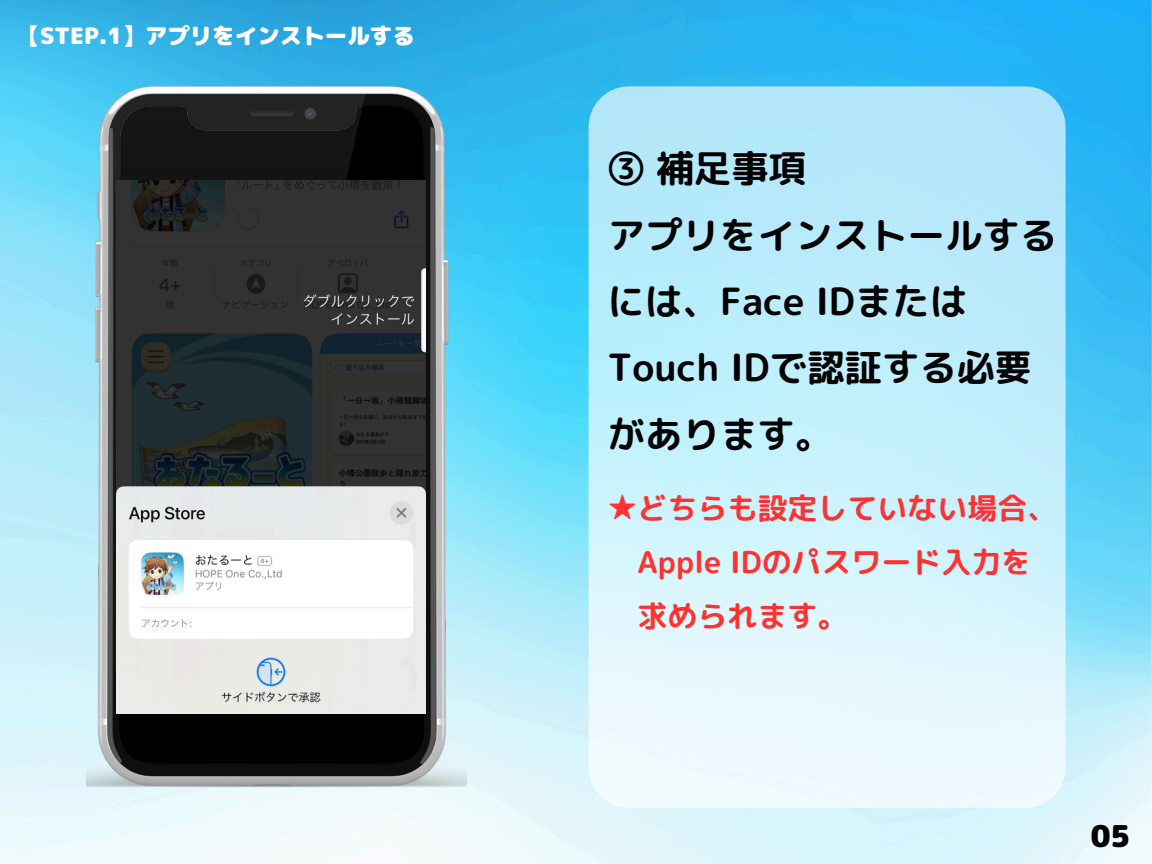
<style>
.page{position:relative;width:1152px;height:864px;background:#fff}
.page>*{position:absolute;margin:0;border:0;box-sizing:border-box;transform-origin:0 0}
.t1{font:37.5px/66.3px "rounded mplus 1 p bold";color:#000}
.t2{font:30px/54px "rounded mplus 1 p bold";color:#ff3131}
.t3{font:30px "rounded mplus 1 p black";color:#000}
.t4{font:22.5px "rounded mplus 1 p black";color:#fff}
</style>
<div class="page">
<img style="left:0;top:0;width:1152px;height:864px">
<svg style="left:589px;top:86px;width:477px;height:722px;background:#caf0fc"></svg>
<img style="left:86px;top:86px;width:381px;height:701px">
<img style="left:117px;top:181px;width:308px;height:533px">
<div style="left:194px;top:611px;width:152px;height:25px;background:#fff"></div>
<p class="t4" style="left:18px;top:20px;width:399px">【STEP.1】アプリをインストールする</p>
<h1 class="t1" style="left:608px;top:135px;width:451px">③ 補足事項<br>アプリをインストールするには、Face IDまたは<br>Touch IDで認証する必要があります。</h1>
<h2 class="t2" style="left:638px;top:481px;width:421px;text-indent:-30px">★どちらも設定していない場合、<br>Apple IDのパスワード入力を求められます。</h2>
<p class="t3" style="left:1091px;top:815px;width:41px">05</p>
</div>
